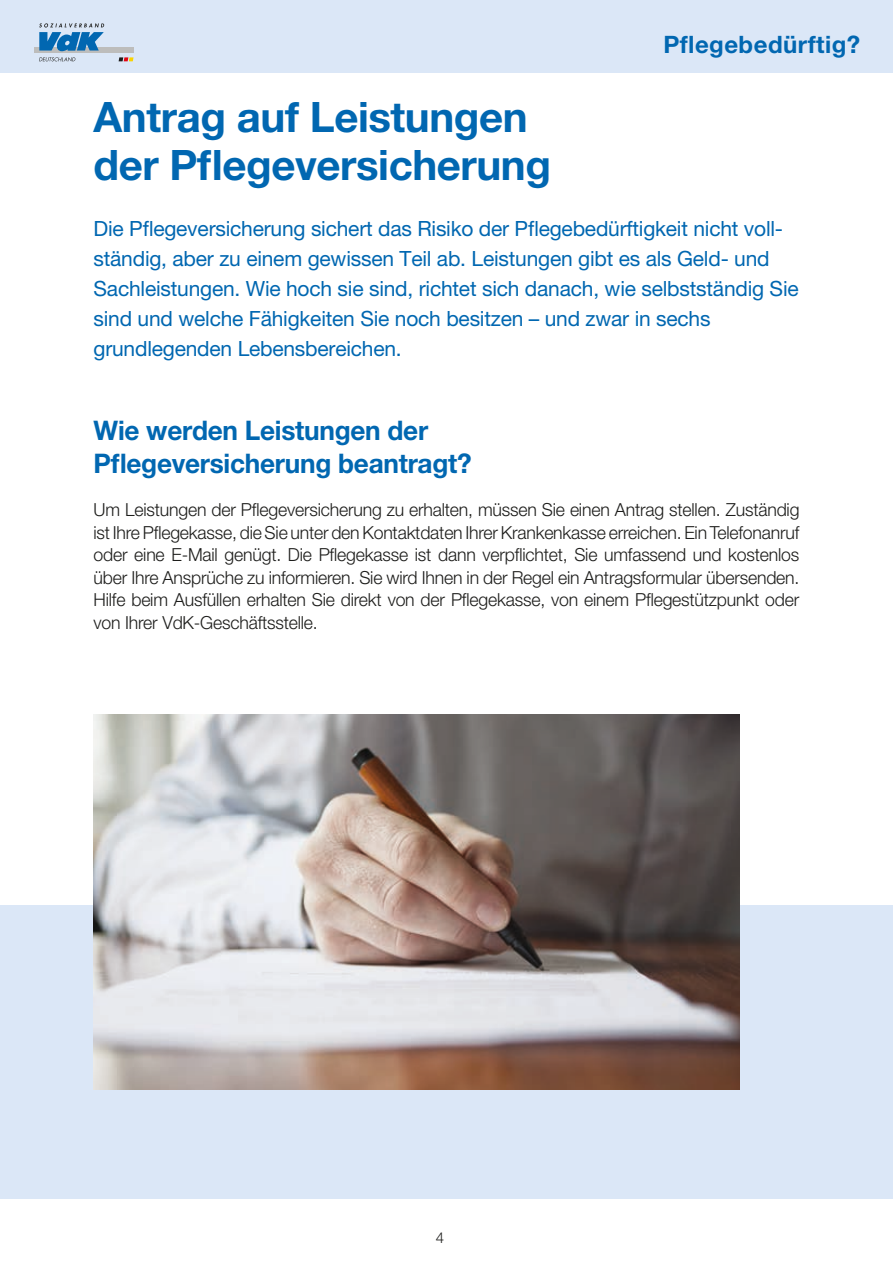
<style>
.page{position:relative;width:893px;height:1263px;background:#fff}
.page>*{position:absolute;margin:0;border:0;box-sizing:border-box;transform-origin:0 0}
.t1{font:700 42px/48px "Helvetica Neue LT Pro";letter-spacing:-.01em;color:#0167b1}
.t2{font:700 27px/33px "Helvetica Neue LT Pro";letter-spacing:-.01em;color:#0167b1}
.t3{font:700 24px "Helvetica Neue LT Pro";letter-spacing:.02em;color:#0167b1}
.t4{font:21px/30px "Helvetica Neue LT Pro";letter-spacing:-.01em;color:#0167b1}
.t5{font:300 18px/22.5px "Helvetica Neue LT Pro";letter-spacing:-.01em;color:#1d1d1b;text-align:justify}
.t6{font:300 15px "Helvetica Neue LT Pro";color:#1d1d1b}
</style>
<div class="page">
<div style="left:0;top:0;width:893px;height:72px;background:#dbe7f7"></div>
<div style="left:34px;top:47px;width:100px;height:6px;background:#bdbdbc"></div>
<svg style="left:119px;top:57px;width:15px;height:4px"></svg>
<svg style="left:39px;top:23px;width:65px;height:28px"></svg>
<svg style="left:39px;top:57px;width:36px;height:4px"></svg>
<div style="left:0;top:906px;width:893px;height:293px;background:#dbe7f7"></div>
<img style="left:94px;top:714px;width:646px;height:376px">
<h3 class="t3" style="left:663px;top:30px;width:198px">Pflegebedürftig?</h3>
<h1 class="t1" style="left:94px;top:92px;width:459px">Antrag auf Leistungen der Pflegeversicherung</h1>
<p class="t4" style="left:94px;top:213px;width:707px">Die Pflegeversicherung sichert das Risiko der Pflegebedürftigkeit nicht voll&shy;ständig, aber zu einem gewissen Teil ab. Leistungen gibt es als Geld- und Sachleistungen. Wie hoch sie sind, richtet sich danach, wie selbstständig Sie sind und welche Fähigkeiten Sie noch besitzen – und zwar in sechs grundlegenden Lebensbereichen.</p>
<h2 class="t2" style="left:94px;top:413px;width:380px">Wie werden Leistungen der<br>Pflegeversicherung beantragt?</h2>
<p class="t5" style="left:94px;top:498px;width:707px">Um Leistungen der Pflegeversicherung zu erhalten, müssen Sie einen Antrag stellen. Zuständig ist Ihre Pflegekasse, die Sie unter den Kontaktdaten Ihrer Krankenkasse erreichen. Ein Telefonanruf oder eine E-Mail genügt. Die Pflegekasse ist dann verpflichtet, Sie umfassend und kostenlos über Ihre Ansprüche zu informieren. Sie wird Ihnen in der Regel ein Antragsformular übersenden.<br>Hilfe beim Ausfüllen erhalten Sie direkt von der Pflegekasse, von einem Pflegestützpunkt oder von Ihrer VdK-Geschäftsstelle.</p>
<p class="t6" style="left:436px;top:1228px;width:10px">4</p>
</div>
